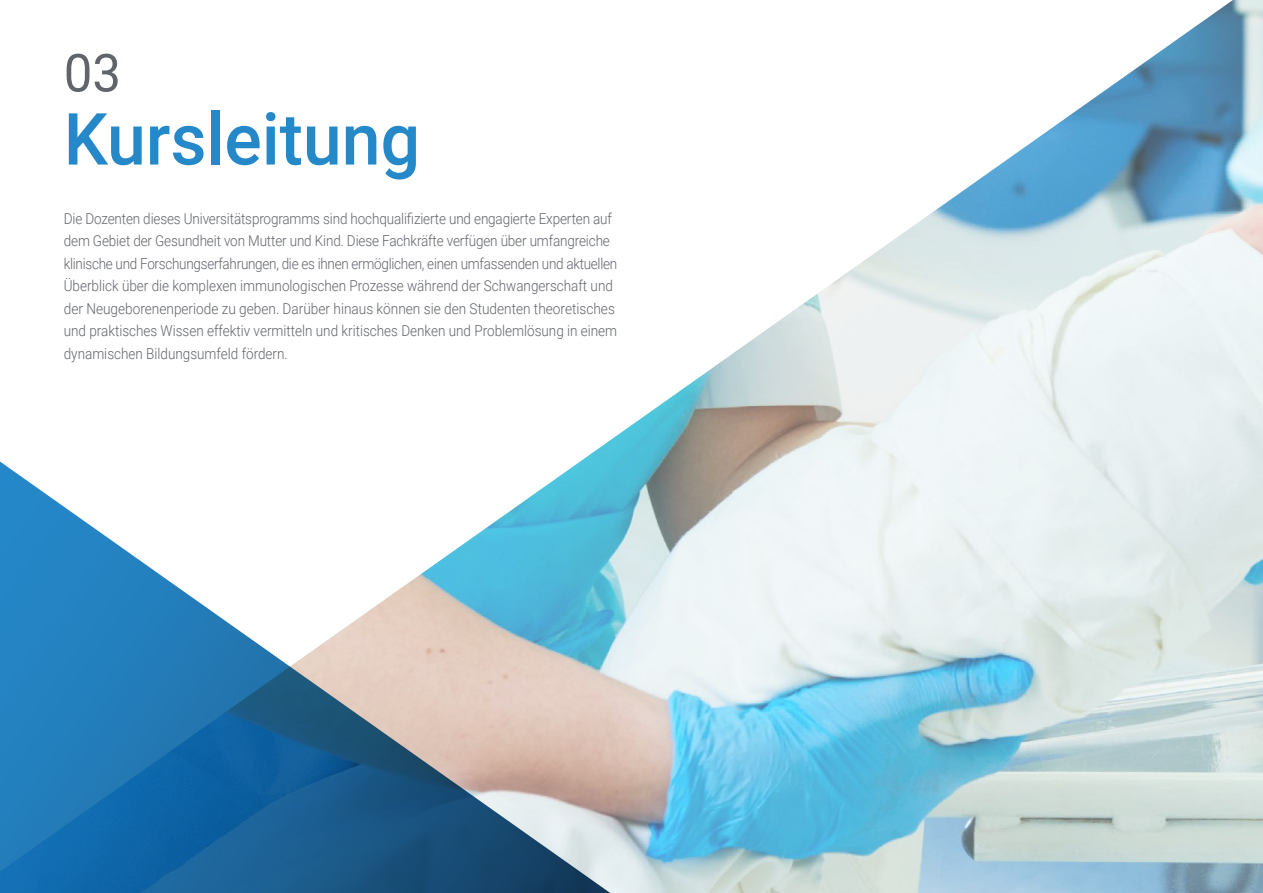
<style>
.page{position:relative;width:1263px;height:893px;background:#fff}
.page>*{position:absolute;margin:0;border:0;box-sizing:border-box;transform-origin:0 0}
.t1{font:500 72px "Roboto";color:#2488c9}
.t2{font:52.5px "Roboto";color:#61646a}
.t3{font:300 15px/22.5px "Roboto";color:#61646a;scale:.9 1}
</style>
<div class="page">
<img style="left:602px;top:0;width:661px;height:893px">
<svg style="left:0;top:446px;width:640px;height:447px"></svg>
<h2 class="t2" style="left:64px;top:36px;width:59px">03</h2>
<h1 class="t1" style="left:64px;top:89px;width:358px">Kursleitung</h1>
<p class="t3" style="left:64px;top:207px;width:616px">Die Dozenten dieses Universitätsprogramms sind hochqualifizierte und engagierte Experten auf dem Gebiet der Gesundheit von Mutter und Kind. Diese Fachkräfte verfügen über umfangreiche klinische und Forschungserfahrungen, die es ihnen ermöglichen, einen umfassenden und aktuellen Überblick über die komplexen immunologischen Prozesse während der Schwangerschaft und der Neugeborenenperiode zu geben. Darüber hinaus können sie den Studenten theoretisches und praktisches Wissen effektiv vermitteln und kritisches Denken und Problemlösung in einem dynamischen Bildungsumfeld fördern.</p>
</div>
